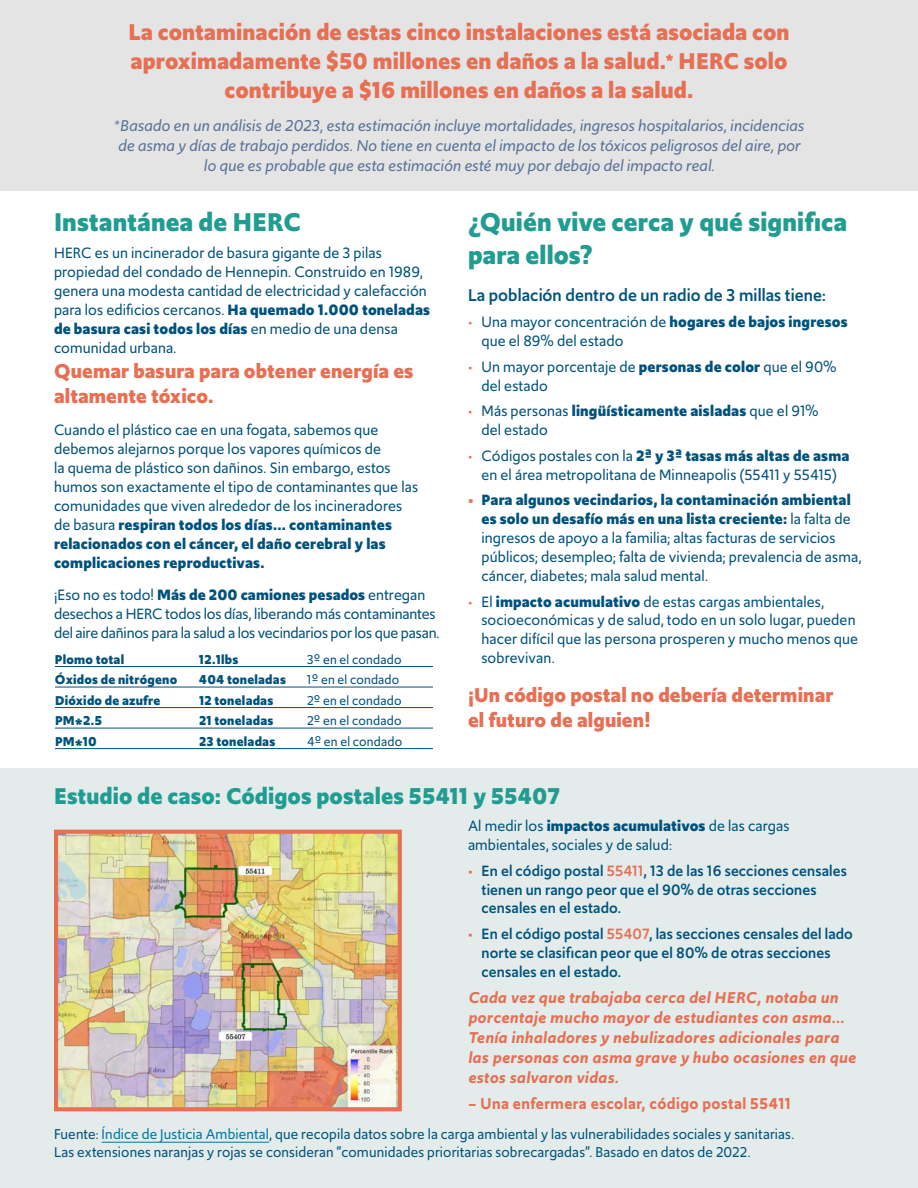
<style>
.page{position:relative;width:918px;height:1188px;background:#fff}
.page>*{position:absolute;margin:0;border:0;box-sizing:border-box;transform-origin:0 0}
.t1{font:700 27px/32.4px "Upgrade";letter-spacing:.005em;color:#219c91}
.t2{font:700 24px/28.8px "Upgrade";letter-spacing:.005em;color:#e76f54;text-align:center}
.t3{font:700 24px "Upgrade";letter-spacing:.005em;color:#219c91}
.t4{font:700 21px/25.2px "Upgrade";letter-spacing:.005em;color:#e76f54}
.t5{font:500 18px "Upgrade";letter-spacing:.005em;color:#00527d}
.t6{font:italic 16.5px/19.8px "Upgrade";color:#587398;text-align:center}
.t7{font:italic 600 16.5px/19.8px "Upgrade";letter-spacing:.025em;color:#e76f54}
.t8{font:600 16.5px "Upgrade";letter-spacing:.025em;color:#e76f54}
.t9{font:15.75px/18.9px "Upgrade";letter-spacing:.01em;color:#00527d}
.t10{font:500 15.75px/18.9px "Upgrade";letter-spacing:.01em;color:#00527d}
.t11{font:15.75px/18.9px "Upgrade";letter-spacing:-.01em;color:#00527d}
.t12{font:15px/18px "Upgrade";letter-spacing:.01em;color:#00527d}
.t13{font:700 13.5px "Upgrade";letter-spacing:.015em;color:#00527d}
.t14{font:13.5px "Upgrade";letter-spacing:.015em;color:#00527d}
.s1{font-weight:700}
.s2{color:#e76f54}
.s3{font-weight:700;color:#e76f54}
.s4{color:#0075a7}
</style>
<div class="page">
<div style="left:0;top:0;width:918px;height:190px;background:#e5e4e4"></div>
<div style="left:0;top:768px;width:918px;height:420px;background:#e3eceb"></div>
<img style="left:59px;top:835px;width:338px;height:271px">
<div style="left:54px;top:830px;width:348px;height:281px;border:4px solid #e76f54"></div>
<hr style="left:102px;top:1142px;width:167px;height:1px;background:#0075a7">
<hr style="left:55px;top:666px;width:378px;height:1px;background:#00527d">
<hr style="left:55px;top:687px;width:378px;height:1px;background:#00527d">
<hr style="left:55px;top:707px;width:378px;height:1px;background:#00527d">
<hr style="left:55px;top:728px;width:378px;height:1px;background:#00527d">
<hr style="left:55px;top:748px;width:378px;height:1px;background:#00527d">
<h2 class="t2" style="left:128px;top:18px;width:663px">La contaminación de estas cinco instalaciones está asociada con aproximadamente $50 millones en daños a la salud.<sup>*</sup> HERC solo contribuye a $16 millones en daños a la salud.</h2>
<p class="t6" style="left:114px;top:116px;width:691px"><sup>*</sup>Basado en un análisis de 2023, esta estimación incluye mortalidades, ingresos hospitalarios, incidencias de asma y días de trabajo perdidos. No tiene en cuenta el impacto de los tóxicos peligrosos del aire, por lo que es probable que esta estimación esté muy por debajo del impacto real.</p>
<h1 class="t1" style="left:54px;top:206px;width:248px">Instantánea de HERC</h1>
<p class="t9" style="left:54px;top:243px;width:378px">HERC es un incinerador de basura gigante de 3 pilas propiedad del condado de Hennepin. Construido en 1989, genera una modesta cantidad de electricidad y calefacción para los edificios cercanos. <span class="s1">Ha quemado 1.000 toneladas de basura casi todos los días</span> en medio de una densa comunidad urbana.</p>
<h3 class="t4" style="left:54px;top:358px;width:361px">Quemar basura para obtener energía es altamente tóxico.</h3>
<p class="t9" style="left:54px;top:421px;width:366px">Cuando el plástico cae en una fogata, sabemos que debemos alejarnos porque los vapores químicos de<br>la quema de plástico son dañinos. Sin embargo, estos humos son exactamente el tipo de contaminantes que las comunidades que viven alrededor de los incineradores de basura <span class="s1">respiran todos los días... contaminantes relacionados con el cáncer, el daño cerebral y las complicaciones reproductivas.</span></p>
<p class="t11" style="left:54px;top:585px;width:387px">¡Eso no es todo! <span class="s1">Más de 200 camiones pesados</span> entregan desechos a HERC todos los días, liberando más contaminantes del aire dañinos para la salud a los vecindarios por los que pasan.</p>
<p class="t13" style="left:55px;top:650px;width:71px">Plomo total</p>
<p class="t13" style="left:199px;top:650px;width:41px">12.1lbs</p>
<p class="t14" style="left:307px;top:650px;width:96px">3º en el condado</p>
<p class="t13" style="left:55px;top:671px;width:124px">Óxidos de nitrógeno</p>
<p class="t13" style="left:199px;top:671px;width:89px">404 toneladas</p>
<p class="t14" style="left:307px;top:671px;width:94px">1º en el condado</p>
<p class="t13" style="left:55px;top:691px;width:107px">Dióxido de azufre</p>
<p class="t13" style="left:199px;top:691px;width:76px">12 toneladas</p>
<p class="t14" style="left:307px;top:691px;width:96px">2º en el condado</p>
<p class="t13" style="left:55px;top:712px;width:49px">PM*2.5</p>
<p class="t13" style="left:199px;top:712px;width:76px">21 toneladas</p>
<p class="t14" style="left:307px;top:712px;width:96px">2º en el condado</p>
<p class="t13" style="left:55px;top:732px;width:43px">PM*10</p>
<p class="t13" style="left:199px;top:732px;width:78px">23 toneladas</p>
<p class="t14" style="left:307px;top:732px;width:97px">4º en el condado</p>
<h1 class="t1" style="left:468px;top:206px;width:381px">¿Quién vive cerca y qué significa para ellos?</h1>
<p class="t5" style="left:468px;top:284px;width:359px">La población dentro de un radio de 3 millas tiene:</p>
<p class="t9" style="left:481px;top:312px;width:368px;text-indent:-13px"><span class="s2">•</span> Una mayor concentración de <span class="s1">hogares de bajos ingresos </span>que el 89% del estado</p>
<p class="t9" style="left:481px;top:357px;width:357px;text-indent:-13px"><span class="s2">•</span> Un mayor porcentaje de <span class="s1">personas de color</span> que el 90% del estado</p>
<p class="t9" style="left:481px;top:402px;width:339px;text-indent:-13px"><span class="s2">•</span> Más personas <span class="s1">lingüísticamente aisladas</span> que el 91% del estado</p>
<p class="t9" style="left:468px;top:446px;width:383px;text-align:center"><span class="s2">•</span> Códigos postales con la <span class="s1">2ª y 3ª tasas más altas de asma </span>en el área metropolitana de Minneapolis (55411 y 55415)</p>
<p class="t9" style="left:481px;top:491px;width:381px;text-indent:-13px"><span class="s3">•</span> <span class="s1">Para algunos vecindarios, la contaminación ambiental es solo un desafío más en una lista creciente:</span> la falta de ingresos de apoyo a la familia; altas facturas de servicios públicos; desempleo; falta de vivienda; prevalencia de asma, cáncer, diabetes; mala salud mental.</p>
<p class="t9" style="left:481px;top:592px;width:378px;text-indent:-13px"><span class="s2">•</span> El <span class="s1">impacto acumulativo</span> de estas cargas ambientales, socioeconómicas y de salud, todo en un solo lugar, pueden hacer difícil que las persona prosperen y mucho menos que sobrevivan.</p>
<h3 class="t4" style="left:468px;top:683px;width:367px">¡Un código postal no debería determinar el futuro de alguien!</h3>
<h2 class="t3" style="left:54px;top:780px;width:508px">Estudio de caso: Códigos postales 55411 y 55407</h2>
<p class="t9" style="left:468px;top:816px;width:323px">Al medir los <span class="s1">impactos acumulativos</span> de las cargas ambientales, sociales y de salud:</p>
<p class="t10" style="left:481px;top:861px;width:367px;text-indent:-13px"><span class="s2">•</span> En el código postal <span class="s2">55411</span>, 13 de las 16 secciones censales tienen un rango peor que el 90% de otras secciones censales en el estado.</p>
<p class="t10" style="left:481px;top:924px;width:373px;text-indent:-13px"><span class="s2">•</span> En el código postal <span class="s2">55407</span>, las secciones censales del lado norte se clasifican peor que el 80% de otras secciones censales en el estado.</p>
<p class="t7" style="left:468px;top:988px;width:389px">Cada vez que trabajaba cerca del HERC, notaba un porcentaje mucho mayor de estudiantes con asma...<br>Tenía inhaladores y nebulizadores adicionales para las personas con asma grave y hubo ocasiones en que estos salvaron vidas.</p>
<p class="t8" style="left:468px;top:1093px;width:325px">– Una enfermera escolar, código postal 55411</p>
<p class="t12" style="left:54px;top:1125px;width:742px">Fuente: <span class="s4">Índice de Justicia Ambiental</span>, que recopila datos sobre la carga ambiental y las vulnerabilidades sociales y sanitarias.<br>Las extensiones naranjas y rojas se consideran “comunidades prioritarias sobrecargadas”. Basado en datos de 2022.</p>
</div>
